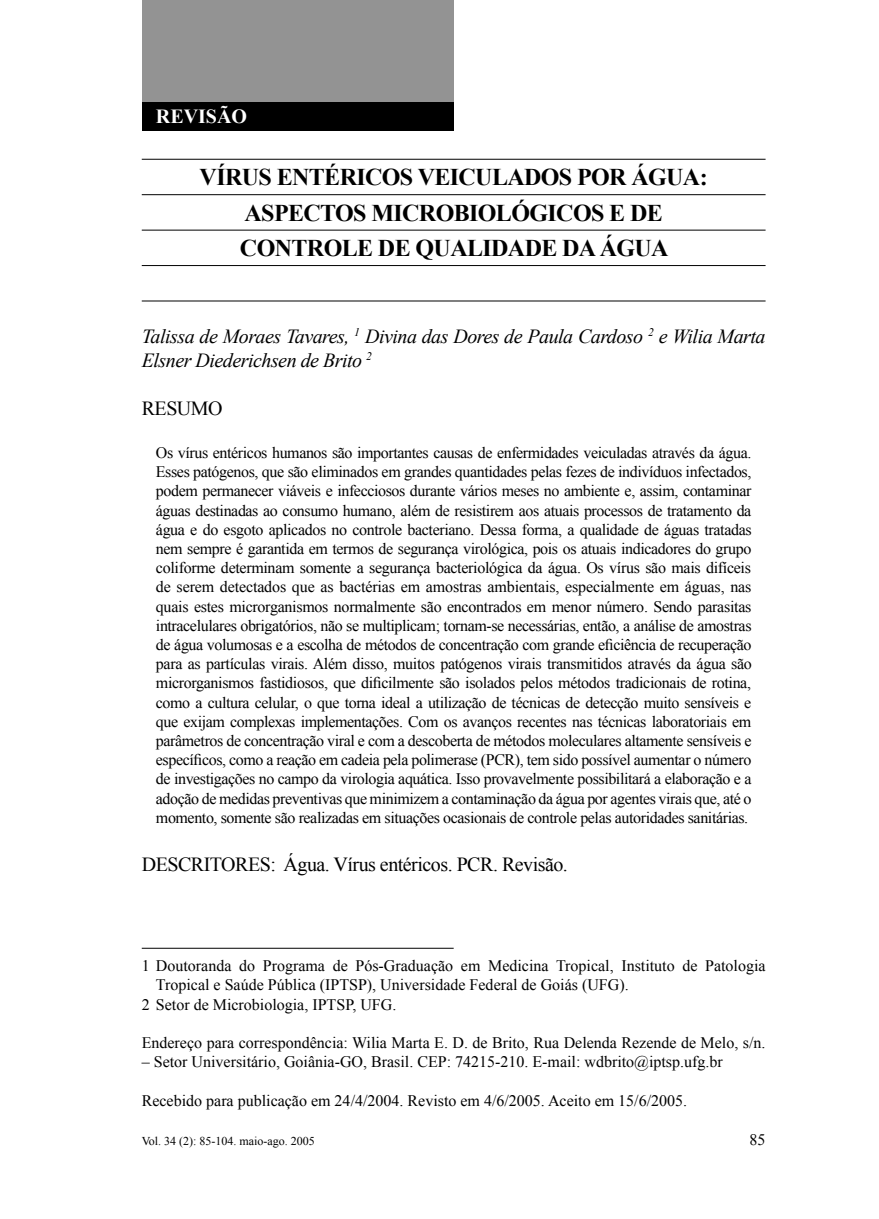
<style>
.page{position:relative;width:879px;height:1219px;background:#fff}
.page>*{position:absolute;margin:0;border:0;box-sizing:border-box;transform-origin:0 0}
.titulo_1{font:700 24px "Times New Roman";letter-spacing:-.025em;color:#000}
.autores{font:italic 20px/24px "Times New Roman";letter-spacing:-.025em;color:#000}
.descritores{font:20px "Times New Roman";letter-spacing:-.025em;color:#000}
.t1{font:700 20px "Times New Roman";color:#fff}
.titulo_2{font:20px "Times New Roman";letter-spacing:-.025em;color:#000}
.resumo{font:16px/19.2px "Times New Roman";color:#000}
.t2{font:12px "Times New Roman";color:#000}
</style>
<div class="page">
<hr style="left:142px;top:159px;width:623px;height:1px;background:#000">
<hr style="left:142px;top:194px;width:623px;height:1px;background:#000">
<hr style="left:142px;top:230px;width:623px;height:1px;background:#000">
<hr style="left:142px;top:265px;width:623px;height:1px;background:#000">
<hr style="left:142px;top:300px;width:623px;height:1px;background:#000">
<hr style="left:142px;top:948px;width:312px;height:1px;background:#000">
<div style="left:142px;top:0;width:312px;height:102px;background:#939393"></div>
<div style="left:142px;top:102px;width:312px;height:28px;background:#000"></div>
<p class="t1" style="left:156px;top:102px;width:93px">REVISÃO</p>
<p class="titulo_1" style="left:200px;top:160px;width:509px">VÍRUS ENTÉRICOS VEICULADOS POR ÁGUA:</p>
<p class="titulo_1" style="left:244px;top:196px;width:420px">ASPECTOS MICROBIOLÓGICOS E DE</p>
<p class="titulo_1" style="left:240px;top:231px;width:430px">CONTROLE DE QUALIDADE DA ÁGUA</p>
<p class="autores" style="left:142px;top:324px;width:625px">Talissa de Moraes Tavares, <sup>1</sup> Divina das Dores de Paula Cardoso <sup>2</sup> e Wilia Marta<br>Elsner Diederichsen de Brito <sup>2</sup></p>
<p class="titulo_2" style="left:142px;top:395px;width:82px">RESUMO</p>
<p class="resumo" style="left:156px;top:443px;width:597px;text-align:justify">Os vírus entéricos humanos são importantes causas de enfermidades veiculadas através da água.<br>Esses patógenos, que são eliminados em grandes quantidades pelas fezes de indivíduos infectados, podem permanecer viáveis e infecciosos durante vários meses no ambiente e, assim, contaminar águas destinadas ao consumo humano, além de resistirem aos atuais processos de tratamento da água e do esgoto aplicados no controle bacteriano. Dessa forma, a qualidade de águas tratadas nem sempre é garantida em termos de segurança virológica, pois os atuais indicadores do grupo coliforme determinam somente a segurança bacteriológica da água. Os vírus são mais difíceis de serem detectados que as bactérias em amostras ambientais, especialmente em águas, nas quais estes microrganismos normalmente são encontrados em menor número. Sendo parasitas intracelulares obrigatórios, não se multiplicam; tornam-se necessárias, então, a análise de amostras de água volumosas e a escolha de métodos de concentração com grande eficiência de recuperação para as partículas virais. Além disso, muitos patógenos virais transmitidos através da água são microrganismos fastidiosos, que dificilmente são isolados pelos métodos tradicionais de rotina, como a cultura celular, o que torna ideal a utilização de técnicas de detecção muito sensíveis e que exijam complexas implementações. Com os avanços recentes nas técnicas laboratoriais em parâmetros de concentração viral e com a descoberta de métodos moleculares altamente sensíveis e específicos, como a reação em cadeia pela polimerase (PCR), tem sido possível aumentar o número de investigações no campo da virologia aquática. Isso provavelmente possibilitará a elaboração e a adoção de medidas preventivas que minimizem a contaminação da água por agentes virais que, até o momento, somente são realizadas em situações ocasionais de controle pelas autoridades sanitárias.</p>
<p class="descritores" style="left:142px;top:851px;width:428px">DESCRITORES: Água. Vírus entéricos. PCR. Revisão.</p>
<p class="resumo" style="left:156px;top:956px;width:611px;text-indent:-14px">1 Doutoranda do Programa de Pós-Graduação em Medicina Tropical, Instituto de Patologia<br>Tropical e Saúde Pública (IPTSP), Universidade Federal de Goiás (UFG).</p>
<p class="resumo" style="left:142px;top:994px;width:256px">2 Setor de Microbiologia, IPTSP, UFG.</p>
<p class="resumo" style="left:142px;top:1033px;width:625px">Endereço para correspondência: Wilia Marta E. D. de Brito, Rua Delenda Rezende de Melo, s/n.</p>
<p class="resumo" style="left:142px;top:1052px;width:582px">– Setor Universitário, Goiânia-GO, Brasil. CEP: 74215-210. E-mail: wdbrito@iptsp.ufg.br</p>
<p class="resumo" style="left:142px;top:1090px;width:547px">Recebido para publicação em 24/4/2004. Revisto em 4/6/2005. Aceito em 15/6/2005.</p>
<p class="t2" style="left:142px;top:1133px;width:175px">Vol. 34 (2): 85-104. maio-ago. 2005</p>
<p class="resumo" style="left:749px;top:1130px;width:17px">85</p>
</div>
